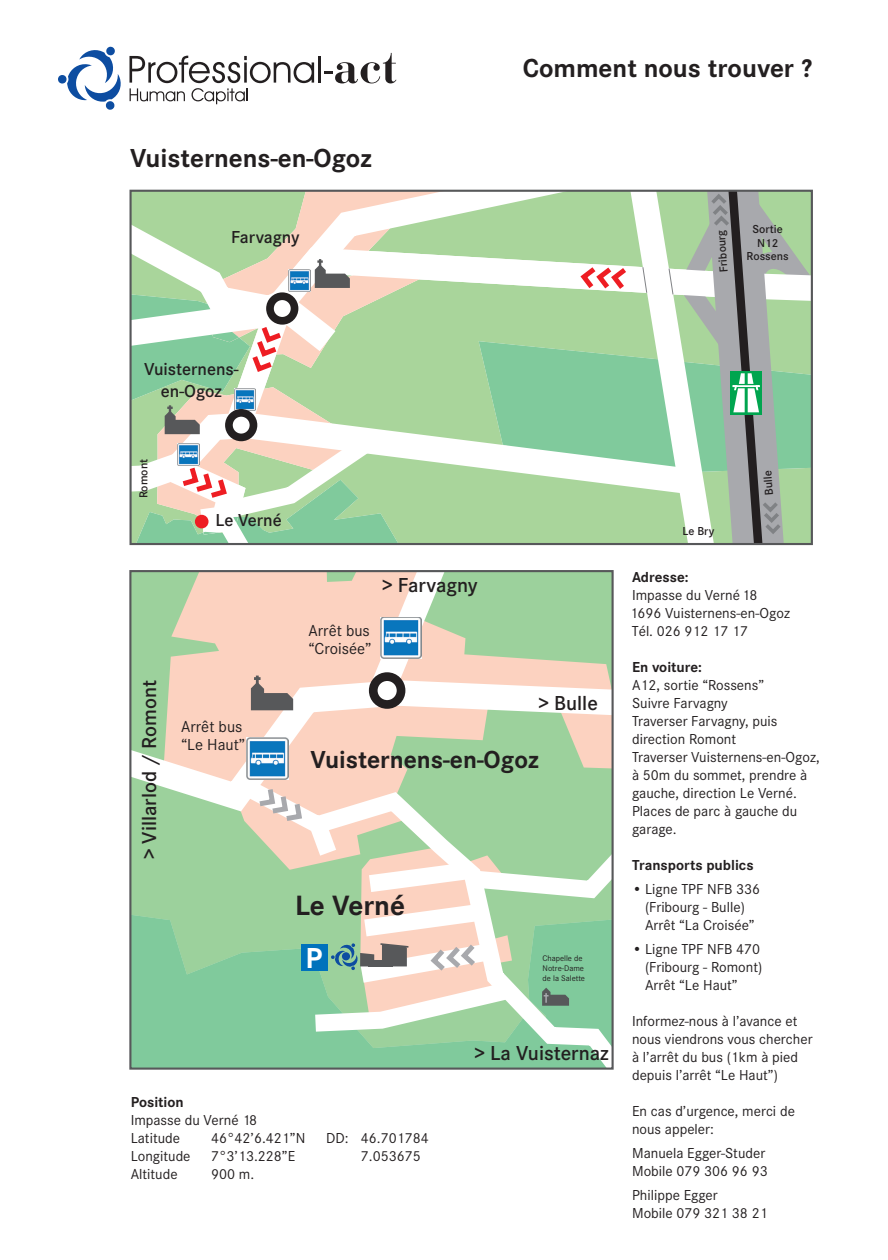
<style>
.page{position:relative;width:888px;height:1260px;background:#fff}
.page>*{position:absolute;margin:0;border:0;box-sizing:border-box;transform-origin:0 0}
.t1{font:700 30px "Corporate S";color:#fff}
.t2{font:700 28.95px "Corporate S";color:#231f20}
.t3{font:700 27px "Corporate S";color:#231f20}
.t4{font:700 25.5px "Corporate S";color:#231f20}
.t5{font:600 21px "Corporate S";color:#231f20}
.t6{font:600 18px/21.6px "Corporate S";color:#231f20;text-align:center}
.t7{font:16.5px/18px "Corporate S";color:#231f20}
.t8{font:15px/18px "Corporate S";color:#231f20}
.t9{font:700 15px "Corporate S";color:#231f20}
.t10{font:600 12px/13.5px "Corporate S";color:#231f20;text-align:center}
.t11{font:8.55px/9.9px "Corporate S";color:#231f20}
</style>
<div class="page">
<hr style="left:318px;top:56px;width:3px;height:27px;background:#231f20">
<svg style="left:325px;top:53px;width:71px;height:30px"></svg>
<svg style="left:129px;top:56px;width:185px;height:48px"></svg>
<svg style="left:58px;top:48px;width:63px;height:62px"></svg>
<svg style="left:163px;top:573px;width:448px;height:342px;background:#a5d19f"></svg>
<svg style="left:132px;top:915px;width:88px;height:152px;background:#85cb9c"></svg>
<svg style="left:132px;top:573px;width:342px;height:253px;background:#e1d6bc"></svg>
<svg style="left:220px;top:763px;width:391px;height:304px;background:#a0d0a6"></svg>
<img style="left:247px;top:738px;width:42px;height:41px">
<img style="left:380px;top:617px;width:42px;height:42px">
<svg style="left:360px;top:666px;width:251px;height:64px"></svg>
<svg style="left:254px;top:784px;width:357px;height:257px"></svg>
<div style="left:373px;top:677px;width:28px;height:27px;background:#fff;border-radius:50%"></div>
<div style="left:369px;top:672px;width:36px;height:37px;border:9px solid #231f20;border-radius:50%"></div>
<svg style="left:251px;top:676px;width:42px;height:34px"></svg>
<div style="left:129px;top:570px;width:485px;height:500px;border:2px solid #57585a"></div>
<svg style="left:457px;top:209px;width:22px;height:105px"></svg>
<svg style="left:457px;top:397px;width:22px;height:112px"></svg>
<svg style="left:133px;top:193px;width:324px;height:349px"></svg>
<svg style="left:479px;top:193px;width:331px;height:349px"></svg>
<div style="left:229px;top:413px;width:24px;height:24px;background:#fff;border-radius:50%"></div>
<div style="left:225px;top:409px;width:32px;height:32px;border:8px solid #231f20;border-radius:50%"></div>
<div style="left:270px;top:296px;width:25px;height:25px;background:#fff;border-radius:50%"></div>
<div style="left:266px;top:292px;width:32px;height:33px;border:8px solid #231f20;border-radius:50%"></div>
<div style="left:130px;top:190px;width:683px;height:355px;border:2px solid #57585a"></div>
<h3 class="t3" style="left:130px;top:148px;width:243px">Vuisternens-en-Ogoz</h3>
<p class="t6" style="left:231px;top:228px;width:70px">Farvagny</p>
<p class="t6" style="left:144px;top:360px;width:96px">Vuisternens&shy;en-Ogoz</p>
<p class="t10" style="left:138px;top:498px;width:41px;rotate:-90deg">Romont</p>
<p class="t6" style="left:216px;top:511px;width:68px">Le Verné</p>
<h3 class="t3" style="left:523px;top:58px;width:291px">Comment nous trouver ?</h3>
<p class="t10" style="left:718px;top:272px;width:44px;rotate:-94deg">Fribourg</p>
<p class="t10" style="left:747px;top:223px;width:44px">Sortie<br>N12<br>Rossens</p>
<p class="t10" style="left:683px;top:526px;width:33px">Le Bry</p>
<p class="t10" style="left:763px;top:496px;width:26px;rotate:-94deg">Bulle</p>
<h3 class="t5" style="left:142px;top:859px;width:181px;rotate:-90deg">&gt; Villarlod / Romont</h3>
<p class="t7" style="left:181px;top:719px;width:66px">Arrêt bus “Le Haut”</p>
<p class="t7" style="left:308px;top:623px;width:65px">Arrêt bus “Croisée”</p>
<h3 class="t5" style="left:382px;top:577px;width:97px">&gt; Farvagny</h3>
<h3 class="t5" style="left:538px;top:695px;width:61px">&gt; Bulle</h3>
<h3 class="t4" style="left:310px;top:750px;width:230px">Vuisternens-en-Ogoz</h3>
<h2 class="t2" style="left:295px;top:895px;width:111px">Le Verné</h2>
<h1 class="t1" style="left:306px;top:947px;width:18px">P</h1>
<p class="t11" style="left:542px;top:954px;width:44px">Chapelle de<br>Notre-Dame de la Salette</p>
<h3 class="t5" style="left:474px;top:1045px;width:136px">&gt; La Vuisternaz</h3>
<p class="t9" style="left:131px;top:1097px;width:55px">Position</p>
<p class="t8" style="left:131px;top:1113px;width:128px">Impasse du Verné 18<br>Latitude</p>
<p class="t8" style="left:211px;top:1131px;width:96px">46°42’6.421”N</p>
<p class="t8" style="left:326px;top:1131px;width:104px">DD: 46.701784</p>
<p class="t8" style="left:131px;top:1149px;width:61px">Longitude</p>
<p class="t8" style="left:211px;top:1149px;width:86px">7°3’13.228”E</p>
<p class="t8" style="left:361px;top:1149px;width:61px">7.053675</p>
<p class="t8" style="left:131px;top:1167px;width:48px">Altitude</p>
<p class="t8" style="left:211px;top:1167px;width:45px">900 m.</p>
<p class="t9" style="left:632px;top:571px;width:58px">Adresse:</p>
<p class="t8" style="left:630px;top:587px;width:161px">Impasse du Verné 18<br>1696 Vuisternens-en-Ogoz<br>Tél. 026 912 17 17</p>
<p class="t9" style="left:632px;top:661px;width:71px">En voiture:</p>
<p class="t8" style="left:632px;top:677px;width:189px">A12, sortie “Rossens”<br>Suivre Farvagny<br>Traverser Farvagny, puis direction Romont<br>Traverser Vuisternens-en-Ogoz, à 50m du sommet, prendre à gauche, direction Le Verné.<br>Places de parc à gauche du garage.</p>
<p class="t9" style="left:632px;top:859px;width:123px">Transports publics</p>
<p class="t8" style="left:632px;top:881px;width:130px;text-align:center">• Ligne TPF NFB 336 (Fribourg - Bulle)<br>Arrêt “La Croisée”</p>
<p class="t8" style="left:645px;top:941px;width:119px;text-indent:-13px">• Ligne TPF NFB 470 (Fribourg - Romont)<br>Arrêt “Le Haut”</p>
<p class="t8" style="left:632px;top:1013px;width:182px">Informez-nous à l’avance et nous viendrons vous chercher à l’arrêt du bus (1km à pied depuis l’arrêt “Le Haut”)</p>
<p class="t8" style="left:632px;top:1103px;width:164px">En cas d’urgence, merci de nous appeler:</p>
<p class="t8" style="left:632px;top:1145px;width:137px">Manuela Egger-Studer<br>Mobile 079 306 96 93</p>
<p class="t8" style="left:632px;top:1187px;width:137px">Philippe Egger<br>Mobile 079 321 38 21</p>
</div>
